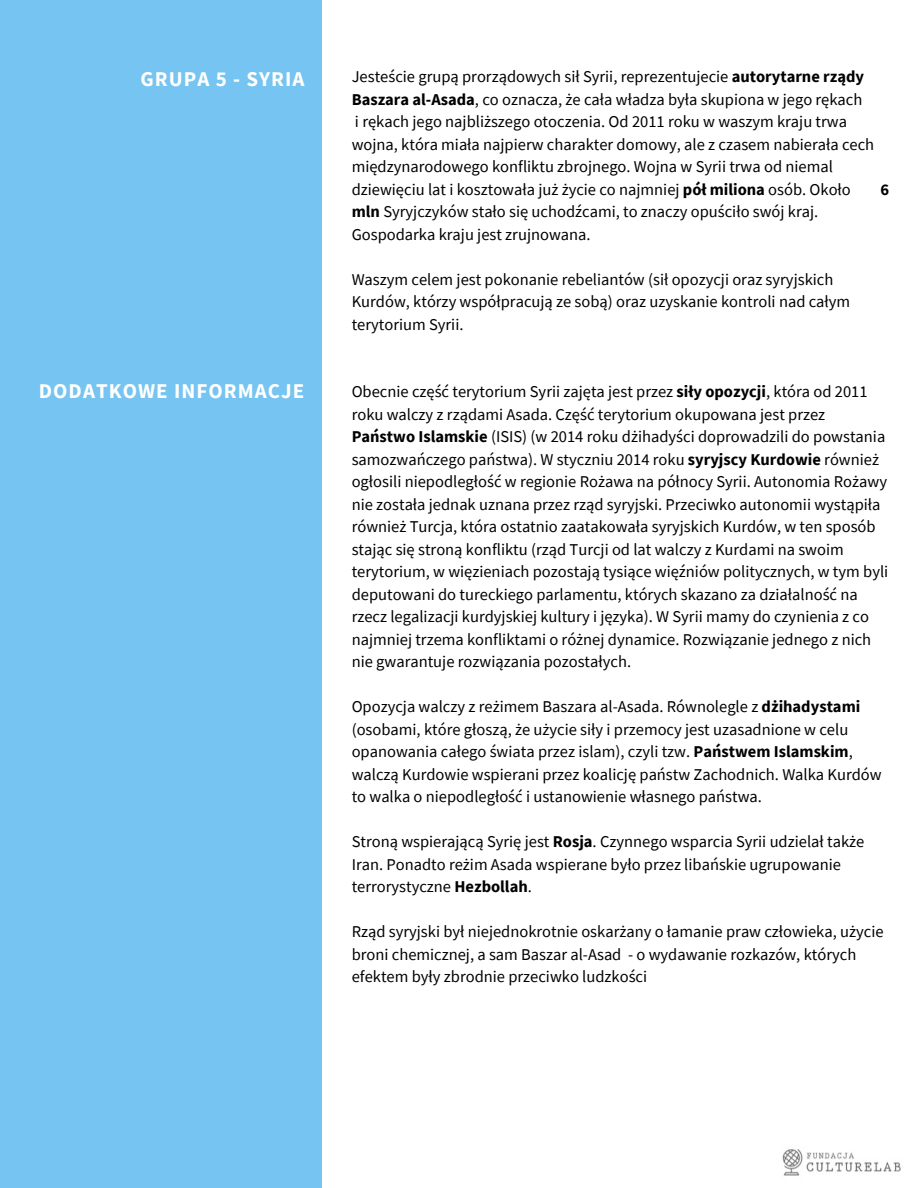
<style>
.page{position:relative;width:918px;height:1188px;background:#fff}
.page>*{position:absolute;margin:0;border:0;box-sizing:border-box;transform-origin:0 0}
.t1{font:700 21px "Source Sans Pro";letter-spacing:.05em;color:#fff}
.t2{font:16.5px/22.5px "Source Sans Pro";color:#000}
.t3{font:700 16.5px "Source Sans Pro";color:#000}
.s1{font-weight:700}
</style>
<div class="page">
<div style="left:0;top:0;width:322px;height:1188px;background:#76c4f1"></div>
<img style="left:782px;top:1149px;width:119px;height:27px">
<p class="t1" style="left:140px;top:66px;width:165px">GRUPA 5 - SYRIA</p>
<p class="t1" style="left:39px;top:377px;width:267px">DODATKOWE INFORMACJE</p>
<p class="t2" style="left:352px;top:65px;width:524px">Jesteście grupą prorządowych sił Syrii, reprezentujecie <span class="s1">autorytarne rządy Baszara al-Asada</span>, co oznacza, że cała władza była skupiona w jego rękach<br>i rękach jego najbliższego otoczenia. Od 2011 roku w waszym kraju trwa wojna, która miała najpierw charakter domowy, ale z czasem nabierała cech międzynarodowego konfliktu zbrojnego. Wojna w Syrii trwa od niemal dziewięciu lat i kosztowała już życie co najmniej <span class="s1">pół miliona</span> osób. Około</p>
<p class="t2" style="left:352px;top:200px;width:468px"><span class="s1">mln</span> Syryjczyków stało się uchodźcami, to znaczy opuściło swój kraj.<br>Gospodarka kraju jest zrujnowana.</p>
<p class="t2" style="left:352px;top:268px;width:500px">Waszym celem jest pokonanie rebeliantów (sił opozycji oraz syryjskich<br>Kurdów, którzy współpracują ze sobą) oraz uzyskanie kontroli nad całym terytorium Syrii.</p>
<p class="t3" style="left:881px;top:179px;width:10px">6</p>
<p class="t2" style="left:352px;top:380px;width:538px">Obecnie część terytorium Syrii zajęta jest przez <span class="s1">siły opozycji</span>, która od 2011 roku walczy z rządami Asada. Część terytorium okupowana jest przez <span class="s1">Państwo Islamskie</span> (ISIS) (w 2014 roku dżihadyści doprowadzili do powstania samozwańczego państwa). W styczniu 2014 roku <span class="s1">syryjscy Kurdowie</span> również ogłosili niepodległość w regionie Rożawa na północy Syrii. Autonomia Rożawy nie została jednak uznana przez rząd syryjski. Przeciwko autonomii wystąpiła również Turcja, która ostatnio zaatakowała syryjskich Kurdów, w ten sposób stając się stroną konfliktu (rząd Turcji od lat walczy z Kurdami na swoim terytorium, w więzieniach pozostają tysiące więźniów politycznych, w tym byli deputowani do tureckiego parlamentu, których skazano za działalność na rzecz legalizacji kurdyjskiej kultury i języka). W Syrii mamy do czynienia z co najmniej trzema konfliktami o różnej dynamice. Rozwiązanie jednego z nich nie gwarantuje rozwiązania pozostałych.</p>
<p class="t2" style="left:352px;top:695px;width:532px">Opozycja walczy z reżimem Baszara al-Asada. Równolegle z <span class="s1">dżihadystami </span>(osobami, które głoszą, że użycie siły i przemocy jest uzasadnione w celu opanowania całego świata przez islam), czyli tzw. <span class="s1">Państwem Islamskim</span>, walczą Kurdowie wspierani przez koalicję państw Zachodnich. Walka Kurdów to walka o niepodległość i ustanowienie własnego państwa.</p>
<p class="t2" style="left:352px;top:830px;width:514px">Stroną wspierającą Syrię jest <span class="s1">Rosja</span>. Czynnego wsparcia Syrii udzielał także<br>Iran. Ponadto reżim Asada wspierane było przez libańskie ugrupowanie terrorystyczne <span class="s1">Hezbollah</span>.</p>
<p class="t2" style="left:352px;top:920px;width:533px">Rząd syryjski był niejednokrotnie oskarżany o łamanie praw człowieka, użycie broni chemicznej, a sam Baszar al-Asad - o wydawanie rozkazów, których efektem były zbrodnie przeciwko ludzkości</p>
</div>
